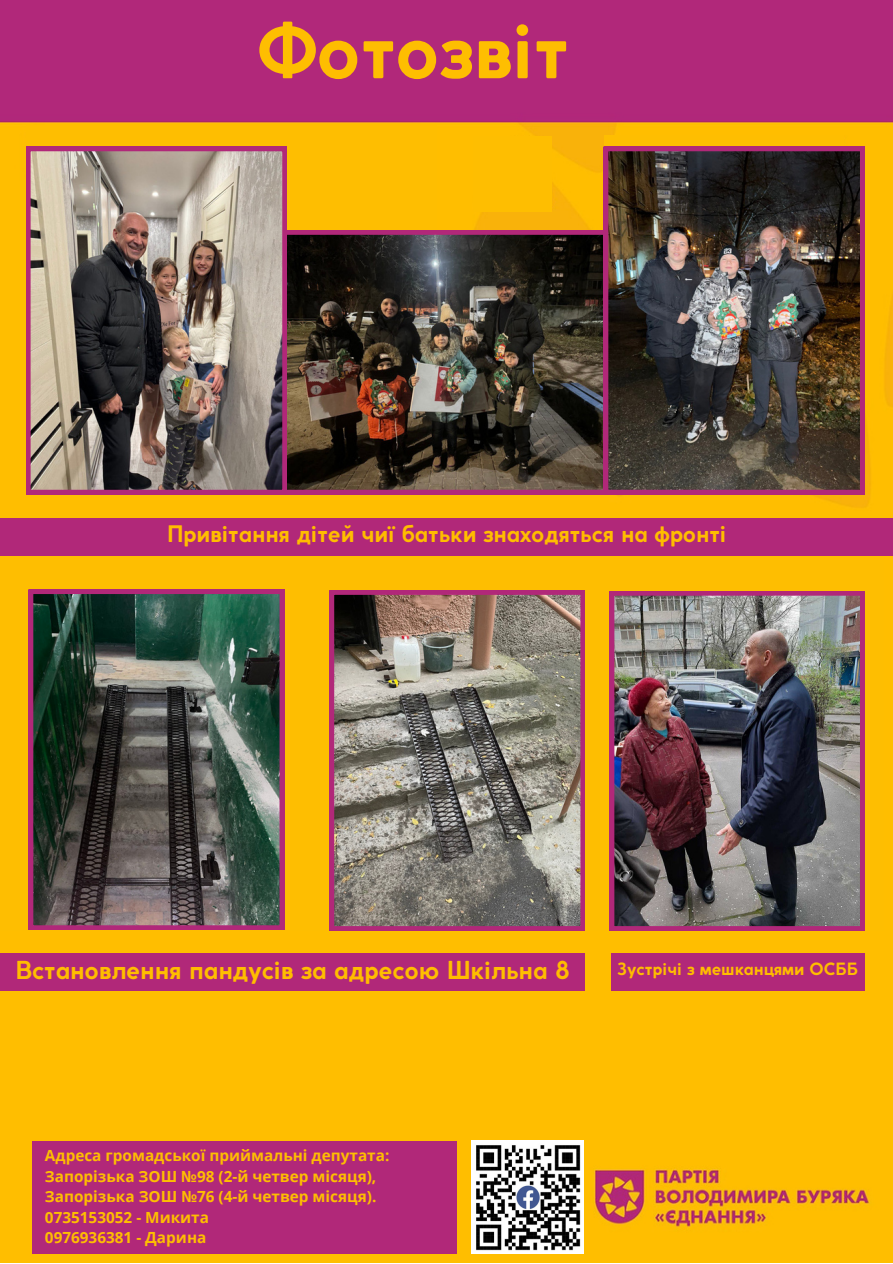
<style>
.page{position:relative;width:893px;height:1264px;background:#fff}
.page>*{position:absolute;margin:0;border:0;box-sizing:border-box;transform-origin:0 0}
.t1{font:700 75.45px "Coco Gothic";color:#febe01}
.t2{font:700 24.45px "Coco Gothic";color:#ffbd00}
.t3{font:700 22.5px "Coco Gothic";color:#ffbd00}
.t4{font:700 16.65px "Coco Gothic";color:#ffbd00}
.t5{font:700 15.3px "Open Sans";color:#febe01}
</style>
<div class="page">
<img style="left:0;top:0;width:892px;height:1262px">
<div style="left:26px;top:126px;width:410px;height:285px;background:#febe01"></div>
<div style="left:0;top:512px;width:883px;height:418px;background:#febe01"></div>
<div style="left:473px;top:136px;width:78px;height:75px;background:#febe01"></div>
<div style="left:603px;top:136px;width:240px;height:285px;background:#febe01"></div>
<img style="left:471px;top:1140px;width:113px;height:113px">
<div style="left:32px;top:1140px;width:425px;height:113px;background:#b12879"></div>
<img style="left:287px;top:230px;width:316px;height:264px">
<img style="left:603px;top:147px;width:261px;height:347px">
<img style="left:26px;top:147px;width:261px;height:347px">
<div style="left:0;top:518px;width:892px;height:38px;background:#b12879"></div>
<img style="left:29px;top:589px;width:255px;height:340px">
<svg style="left:330px;top:590px;width:255px;height:340px;background:#8a7c78"></svg>
<div style="left:0;top:953px;width:584px;height:38px;background:#b12879"></div>
<img style="left:610px;top:591px;width:254px;height:339px">
<div style="left:610px;top:953px;width:254px;height:38px;background:#b12879"></div>
<p class="t1" style="left:258px;top:22px;width:313px">Фотозвіт</p>
<p class="t3" style="left:167px;top:526px;width:560px">Привітання дітей чиї батьки знаходяться на фронті</p>
<p class="t2" style="left:16px;top:960px;width:554px">Встановлення пандусів за адресою Шкільна 8</p>
<p class="t4" style="left:616px;top:963px;width:243px">Зустрічі з мешканцями ОСББ</p>
<p class="t5" style="left:45px;top:1145px;width:346px">Адреса громадської приймальні депутата:</p>
<p class="t5" style="left:45px;top:1165px;width:333px">Запорізька ЗОШ №98 (2-й четвер місяця),</p>
<p class="t5" style="left:45px;top:1185px;width:333px">Запорізька ЗОШ №76 (4-й четвер місяця).</p>
<p class="t5" style="left:45px;top:1206px;width:166px">0735153052 - Микита</p>
<p class="t5" style="left:45px;top:1226px;width:163px">0976936381 - Дарина</p>
</div>
